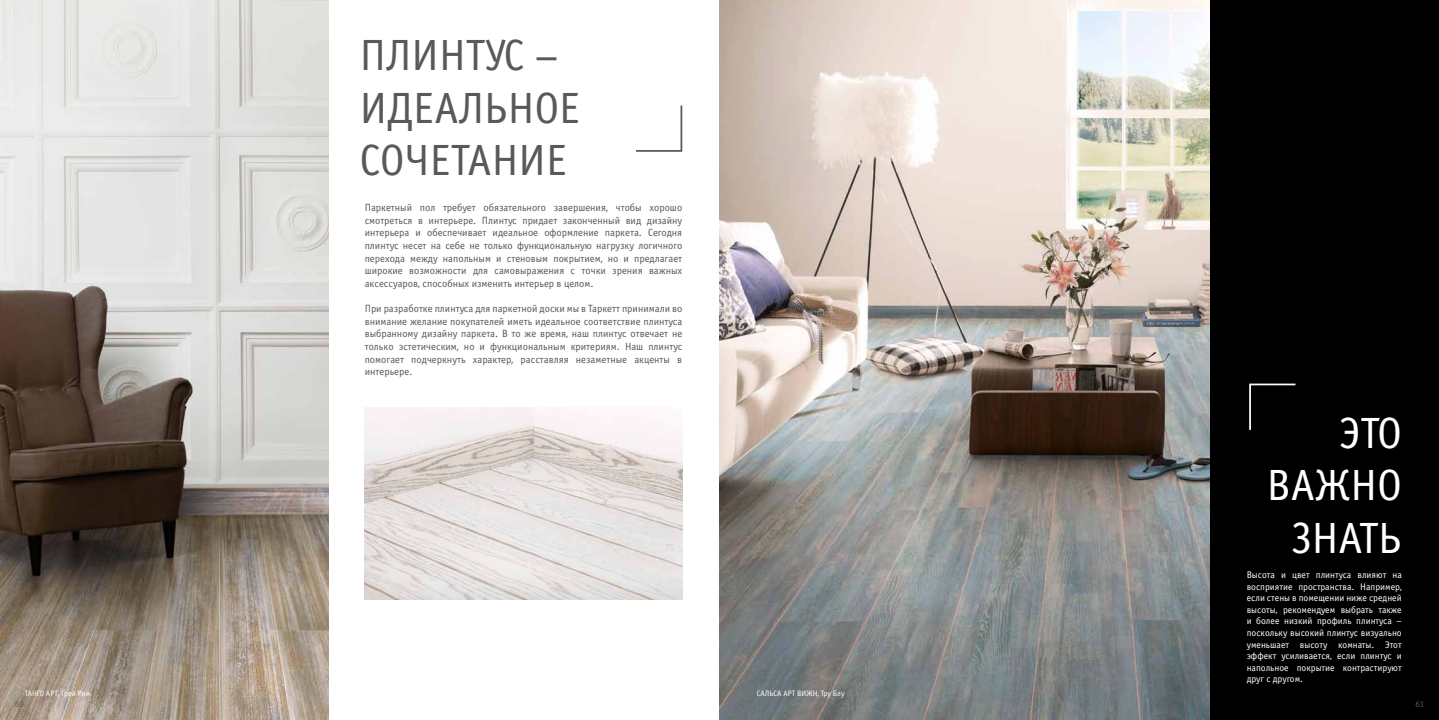
<style>
.page{position:relative;width:1439px;height:720px;background:#fff}
.page>*{position:absolute;margin:0;border:0;box-sizing:border-box;transform-origin:0 0}
.t1{font:43.84px/52.6px "Officina Sans C";color:#58595b}
.t2{font:43.84px "Officina Sans C";color:#fff}
.t3{font:10.5px/12.6px "Officina Sans C";color:#58595b;text-align:justify}
.t4{font:9.62px/11.5px "Officina Sans C";color:#fff;text-align:justify}
.t5{font:8.75px "Officina Sans ITC Pro";color:#58595b}
.t6{font:7.88px "Officina Sans C";color:#fff}
</style>
<div class="page">
<img style="left:0;top:0;width:329px;height:719px">
<svg style="left:636px;top:105px;width:47px;height:47px"></svg>
<img style="left:365px;top:407px;width:317px;height:192px">
<img style="left:719px;top:0;width:491px;height:719px">
<div style="left:1210px;top:0;width:229px;height:719px;background:#000"></div>
<svg style="left:1249px;top:383px;width:47px;height:47px"></svg>
<p class="t6" style="left:25px;top:689px;width:67px">ТАН ГО АРТ, Грей Рим</p>
<h1 class="t1" style="left:360px;top:30px;width:76px">ПЛИНТУ</h1>
<h1 class="t1" style="left:360px;top:30px;width:201px;text-indent:144px">С –<br>ИДЕАЛЬНОЕ<br>СОЧЕТАНИЕ</h1>
<p class="t3" style="left:365px;top:201px;width:319px">Паркетный пол требует обязательного завершения, чтобы хорошо смотреться в интерьере. Плинтус придает законченный вид дизайну интерьера и обеспечивает идеальное оформление паркета. Сегодня плинтус несет на себе не только функциональную нагрузку логичного перехода между напольным и стеновым покрытием, но и предлагает широкие возможности для самовыражения с точки зрения важных аксессуаров, способных изменить интерьер в целом.</p>
<p class="t3" style="left:365px;top:302px;width:319px">При разработке плинтуса для паркетной доски мы в Таркетт принимали во внимание желание покупателей иметь идеальное соответствие плинтуса выбранному дизайну паркета. В то же время, наш плинтус отвечает не только эстетическим, но и функциональным критериям. Н аш плинтус помогает подчеркнуть характер, расставляя незаметные акценты в интерьере.</p>
<p class="t6" style="left:756px;top:689px;width:89px">САЛЬСА АРТ ВИЖН, Тру Блу</p>
<h1 class="t2" style="left:1339px;top:409px;width:41px">ЭТО</h1>
<h1 class="t2" style="left:1266px;top:461px;width:108px">ВАЖНО</h1>
<h1 class="t2" style="left:1291px;top:514px;width:23px">ЗНАТ</h1>
<h1 class="t2" style="left:1378px;top:514px;width:25px">Ь</h1>
<p class="t4" style="left:1246px;top:569px;width:157px">В ысота и цвет плинтуса влияют на восприятие пространства. Н апример, если стены в помещении ниже средней высоты, рекомендуем выбрать также и более низкий профиль плинтуса – поскольку высокий плинтус визуально уменьшает высоту комнаты. Этот эффект усиливается, если плинтус и напольное покрытие контрастируют друг с другом.</p>
<p class="t5" style="left:15px;top:699px;width:10px">60</p>
<p class="t5" style="left:1415px;top:699px;width:10px">61</p>
</div>
